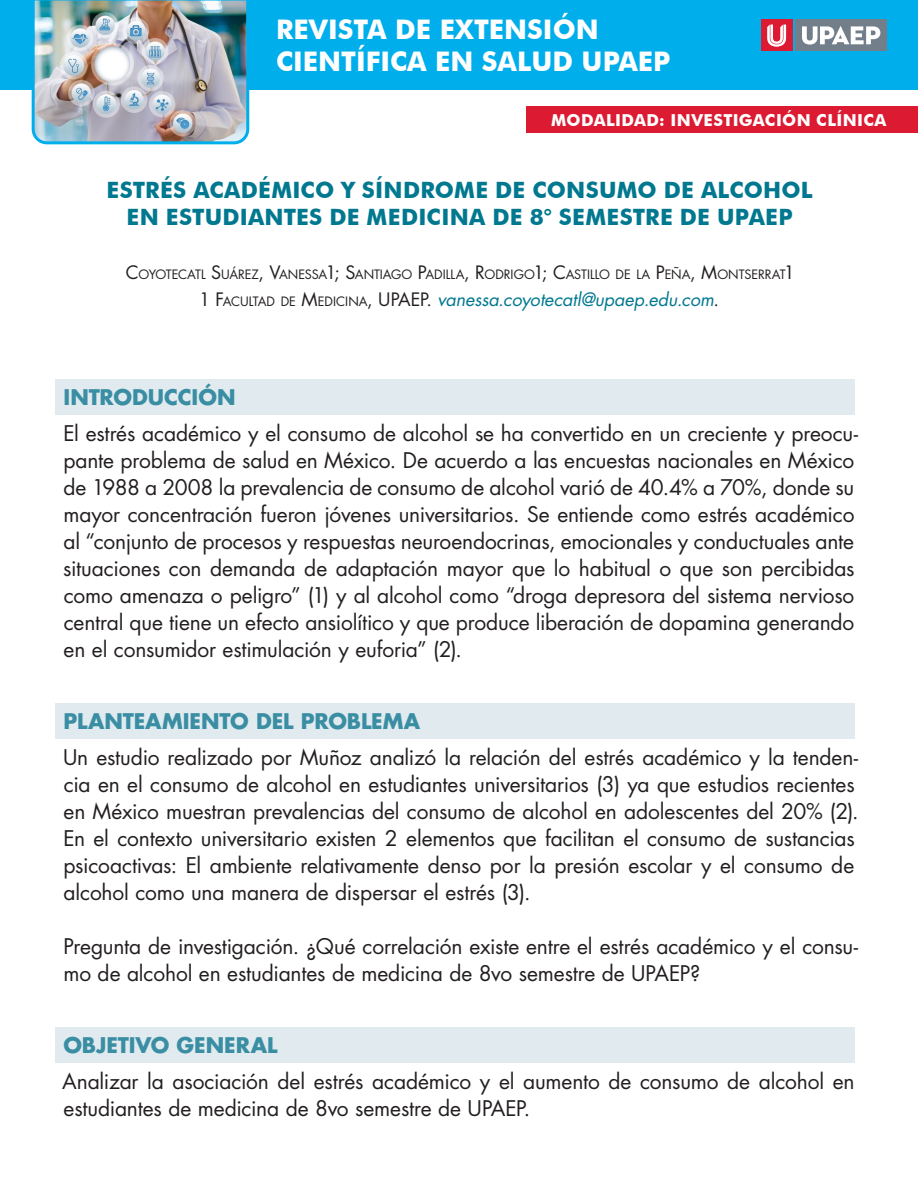
<style>
.page{position:relative;width:918px;height:1188px;background:#fff}
.page>*{position:absolute;margin:0;border:0;box-sizing:border-box;transform-origin:0 0}
.t1{font:700 27px/32.4px "Futura BT";color:#fff}
.título{font:700 22.5px/27px "Futura BT";letter-spacing:.01em;color:#00788f;text-align:center}
.cuerpo{font:21px/27px "Futura Std";letter-spacing:-.01em;color:#231f20}
.apartado{font:700 21px "Futura Std";letter-spacing:-.005em;color:#3a8ea3}
.autores{font:italic 18px "Futura Std";letter-spacing:-.005em;color:#00788f}
.t2{font:700 16.5px "Futura BT";letter-spacing:.02em;color:#fff}
.autores-2{font:12.6px "Futura Std";letter-spacing:-.005em;color:#231f20}
.s1{font-size:18px}
.s2{font-style:normal;color:#231f20}
.s3{font-style:normal;font-size:12.6px;color:#231f20}
</style>
<div class="page">
<div style="left:0;top:0;width:918px;height:90px;background:#00aeeb"></div>
<img style="left:31px;top:0;width:219px;height:145px">
<div style="left:796px;top:20px;width:91px;height:31px;background:#727f8a"></div>
<svg style="left:802px;top:26px;width:78px;height:19px"></svg>
<div style="left:761px;top:20px;width:31px;height:31px;background:#dc1a32"></div>
<svg style="left:767px;top:25px;width:19px;height:22px"></svg>
<div style="left:526px;top:106px;width:392px;height:27px;background:#dc1a32"></div>
<div style="left:56px;top:379px;width:799px;height:36px;background:#e0eaef"></div>
<div style="left:56px;top:703px;width:799px;height:36px;background:#e0eaef"></div>
<div style="left:56px;top:1027px;width:799px;height:36px;background:#e0eaef"></div>
<p class="t1" style="left:276px;top:13px;width:396px">REVISTA DE EXTENSIÓN<br>CIENTÍFICA EN SALUD UPAEP</p>
<p class="t2" style="left:551px;top:110px;width:337px">MODALIDAD: INVESTIGACIÓN CLÍNICA</p>
<p class="título" style="left:107px;top:176px;width:708px">ESTRÉS ACADÉMICO Y SÍNDROME DE CONSUMO DE ALCOHOL<br>EN ESTUDIANTES DE MEDICINA DE 8° SEMESTRE DE UPAEP</p>
<p class="autores-2" style="left:126px;top:266px;width:670px"><span class="s1">C</span>OYOTECATL <span class="s1">S</span>UÁREZ<span class="s1">, V</span>ANESSA<span class="s1">1; S</span>ANTIAGO <span class="s1">P</span>ADILLA<span class="s1">, R</span>ODRIGO<span class="s1">1; C</span>ASTILLO DE LA <span class="s1">P</span>EÑA<span class="s1">, M</span>ONTSERRAT<span class="s1">1</span></p>
<p class="autores" style="left:199px;top:288px;width:521px"><span class="s2">1 F</span><span class="s3">ACULTAD DE</span> <span class="s2">M</span><span class="s3">EDICINA</span><span class="s2">, U PAE P.</span> vanessa.coyotecatl@upaep.edu.com<span class="s2">.</span></p>
<p class="apartado" style="left:64px;top:383px;width:173px">INTRODUCCIÓN</p>
<p class="cuerpo" style="left:63px;top:420px;width:797px">El estrés académico y el consumo de alcohol se ha convertido en un creciente y preocu&shy;pante problema de salud en México. De acuerdo a las encuestas nacionales en México de 1988 a 2008 la prevalencia de consumo de alcohol varió de 40.4% a 70%, donde su mayor concentración fueron jóvenes universitarios. Se entiende como estrés académico al “conjunto de procesos y respuestas neuroendocrinas, emocionales y conductuales ante situaciones con demanda de adaptación mayor que lo habitual o que son percibidas como amenaza o peligro” (1) y al alcohol como “droga depresora del sistema nervioso central que tiene un efecto ansiolítico y que produce liberación de dopamina generando en el consumidor estimulación y euforia” (2).</p>
<p class="apartado" style="left:64px;top:707px;width:358px">PLANTEAMIENTO DEL PROBLEMA</p>
<p class="cuerpo" style="left:63px;top:744px;width:797px">Un estudio realizado por Muñoz analizó la relación del estrés académico y la tenden&shy;cia en el consumo de alcohol en estudiantes universitarios (3) ya que estudios recientes en México muestran prevalencias del consumo de alcohol en adolescentes del 20% (2).<br>En el contexto universitario existen 2 elementos que facilitan el consumo de sustancias psicoactivas: El ambiente relativamente denso por la presión escolar y el consumo de alcohol como una manera de dispersar el estrés (3).</p>
<p class="cuerpo" style="left:63px;top:933px;width:796px">Pregunta de investigación. ¿Qué correlación existe entre el estrés académico y el consu&shy;mo de alcohol en estudiantes de medicina de 8vo semestre de UPAEP?</p>
<p class="apartado" style="left:63px;top:1031px;width:216px">OBJETIVO GENERAL</p>
<p class="cuerpo" style="left:62px;top:1068px;width:794px">Analizar la asociación del estrés académico y el aumento de consumo de alcohol en estudiantes de medicina de 8vo semestre de UPAEP.</p>
</div>
